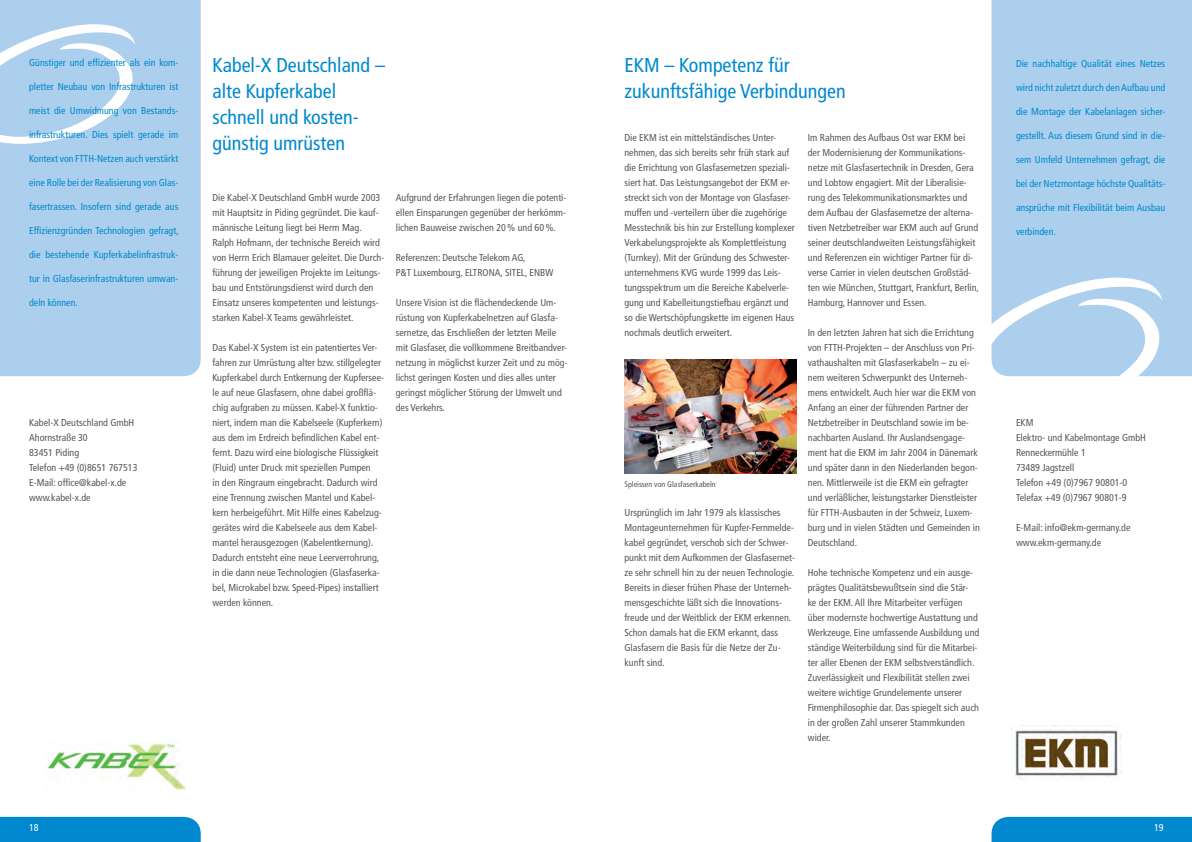
<style>
.page{position:relative;width:1192px;height:842px;background:#fff}
.page>*{position:absolute;margin:0;border:0;box-sizing:border-box;transform-origin:0 0}
.t1{font:condensed 20px/26px "Frutiger LT Std";color:#0089cf}
.t2{font:condensed 10px/15px "Frutiger LT Std";color:#57585a}
.t3{font:condensed 10px "Frutiger LT Std";color:#0089cf}
.t4{font:condensed 10px "Frutiger LT Std";color:#fff}
.t5{font:condensed 8px "Frutiger LT Std";color:#57585a}
</style>
<div class="page">
<div style="left:0;top:0;width:201px;height:376px;background:#accfed"></div>
<div style="left:991px;top:0;width:201px;height:376px;background:#accfed"></div>
<svg style="left:0;top:24px;width:135px;height:120px"></svg>
<svg style="left:991px;top:277px;width:171px;height:100px"></svg>
<img style="left:46px;top:741px;width:140px;height:49px">
<img style="left:1015px;top:725px;width:106px;height:55px">
<img style="left:624px;top:359px;width:172px;height:114px">
<div style="left:0;top:816px;width:201px;height:26px;background:#0089cf"></div>
<div style="left:991px;top:816px;width:201px;height:26px;background:#0089cf"></div>
<p class="t3" style="left:29px;top:57px;width:151px">Günstiger und effizienter als ein kom-</p>
<p class="t3" style="left:29px;top:81px;width:151px">pletter Neubau von Infrastrukturen ist</p>
<p class="t3" style="left:29px;top:105px;width:151px">meist die Umwidmung von Bestands-</p>
<p class="t3" style="left:29px;top:129px;width:151px">infrastrukturen. Dies spielt gerade im</p>
<p class="t3" style="left:29px;top:153px;width:151px">Kontext von FTTH-Netzen auch verstärkt</p>
<p class="t3" style="left:29px;top:177px;width:151px">eine Rolle bei der Realisierung von Glas-</p>
<p class="t3" style="left:29px;top:201px;width:151px">fasertrassen. Insofern sind gerade aus</p>
<p class="t3" style="left:29px;top:225px;width:151px">Effizienzgründen Technologien gefragt,</p>
<p class="t3" style="left:29px;top:249px;width:151px">die bestehende Kupferkabelinfrastruk-</p>
<p class="t3" style="left:29px;top:273px;width:151px">tur in Glasfaserinfrastrukturen umwan-</p>
<p class="t3" style="left:29px;top:297px;width:50px">deln können.</p>
<p class="t2" style="left:29px;top:415px;width:110px">Kabel-X Deutschland GmbH<br>Ahornstraße 30<br>83451 Piding<br>Telefon +49 (0)8651 767513<br>E-Mail: office@kabel-x.de www.kabel-x.de</p>
<h1 class="t1" style="left:624px;top:52px;width:223px">EKM – Kompetenz für zukunftsfähige Verbindungen</h1>
<p class="t2" style="left:808px;top:130px;width:173px">Im Rahmen des Aufbaus Ost war EKM bei der Modernisierung der Kommunikations&shy;netze mit Glasfasertechnik in Dresden, Gera und Lobtow engagiert. Mit der Liberalisie&shy;rung des Telekommunikationsmarktes und dem Aufbau der Glasfasernetze der alterna&shy;tiven Netzbetreiber war EKM auch auf Grund seiner deutschlandweiten Leistungsfähigkeit und Referenzen ein wichtiger Partner für di&shy;verse Carrier in vielen deutschen Großstäd&shy;ten wie München, Stuttgart, Frankfurt, Berlin, Hamburg, Hannover und Essen.</p>
<p class="t2" style="left:808px;top:325px;width:173px">In den letzten Jahren hat sich die Errichtung von FTTH-Projekten – der Anschluss von Pri&shy;vathaushalten mit Glasfaserkabeln – zu ei&shy;nem weiteren Schwerpunkt des Unterneh&shy;mens entwickelt. Auch hier war die EKM von Anfang an einer der führenden Partner der Netzbetreiber in Deutschland sowie im be&shy;nachbarten Ausland. Ihr Auslandsengage&shy;ment hat die EKM im Jahr 2004 in Dänemark und später dann in den Niederlanden begon&shy;nen. Mittlerweile ist die EKM ein gefragter und verläßlicher, leistungstarker Dienstleister für FTTH-Ausbauten in der Schweiz, Luxem&shy;burg und in vielen Städten und Gemeinden in Deutschland.</p>
<p class="t2" style="left:808px;top:565px;width:173px">Hohe technische Kompetenz und ein ausge&shy;prägtes Qualitätsbewußtsein sind die Stär&shy;ke der EKM. All Ihre Mitarbeiter verfügen über modernste hochwertige Austattung und Werkzeuge. Eine umfassende Ausbildung und ständige Weiterbildung sind für die Mitarbei&shy;ter aller Ebenen der EKM selbstverständlich.<br>Zuverlässigkeit und Flexibilität stellen zwei weitere wichtige Grundelemente unserer Firmenphilosophie dar. Das spiegelt sich auch in der großen Zahl unserer Stammkunden wider.</p>
<h1 class="t1" style="left:212px;top:52px;width:174px">Kabel-X Deutschland – alte Kupferkabel schnell und kosten&shy;günstig umrüsten</h1>
<p class="t3" style="left:1016px;top:58px;width:151px">Die nachhaltige Qualität eines Netzes</p>
<p class="t3" style="left:1016px;top:82px;width:151px">wird nicht zuletzt durch den Aufbau und</p>
<p class="t3" style="left:1016px;top:106px;width:151px">die Montage der Kabelanlagen sicher-</p>
<p class="t3" style="left:1016px;top:130px;width:151px">gestellt. Aus diesem Grund sind in die-</p>
<p class="t3" style="left:1016px;top:154px;width:151px">sem Umfeld Unternehmen gefragt, die</p>
<p class="t3" style="left:1016px;top:178px;width:151px">bei der Netzmontage höchste Qualitäts-</p>
<p class="t3" style="left:1016px;top:202px;width:151px">ansprüche mit Flexibilität beim Ausbau</p>
<p class="t3" style="left:1016px;top:226px;width:41px">verbinden.</p>
<p class="t2" style="left:624px;top:130px;width:172px">Die EKM ist ein mittelständisches Unter&shy;nehmen, das sich bereits sehr früh stark auf die Errichtung von Glasfasernetzen speziali&shy;siert hat. Das Leistungsangebot der EKM er&shy;streckt sich von der Montage von Glasfaser&shy;muffen und -verteilern über die zugehörige Messtechnik bis hin zur Erstellung komplexer Verkabelungsprojekte als Komplettleistung (Turnkey). Mit der Gründung des Schwester&shy;unternehmens KVG wurde 1999 das Leis&shy;tungsspektrum um die Bereiche Kabelverle&shy;gung und Kabelleitungstiefbau ergänzt und so die Wertschöpfungskette im eigenen Haus nochmals deutlich erweitert.</p>
<p class="t2" style="left:396px;top:190px;width:172px;text-align:justify">Aufgrund der Erfahrungen liegen die potenti&shy;ellen Einsparungen gegenüber der herkömm&shy;lichen Bauweise zwischen 20% und 60%.</p>
<p class="t2" style="left:396px;top:250px;width:159px">Referenzen: Deutsche Telekom AG,<br>P&amp;T Luxembourg, ELTRONA, SITEL, ENBW</p>
<p class="t2" style="left:396px;top:295px;width:173px">Unsere Vision ist die flächendeckende Um&shy;rüstung von Kupferkabelnetzen auf Glasfa&shy;sernetze, das Erschließen der letzten Meile mit Glasfaser, die vollkommene Breitbandver&shy;netzung in möglichst kurzer Zeit und zu mög&shy;lichst geringen Kosten und dies alles unter geringst möglicher Störung der Umwelt und des Verkehrs.</p>
<p class="t2" style="left:212px;top:190px;width:173px">Die Kabel-X Deutschland GmbH wurde 2003 mit Hauptsitz in Piding gegründet. Die kauf&shy;männische Leitung liegt bei Herrn Mag.<br>Ralph Hofmann, der technische Bereich wird von Herrn Erich Blamauer geleitet. Die Durch&shy;führung der jeweiligen Projekte im Leitungs&shy;bau und Entstörungsdienst wird durch den Einsatz unseres kompetenten und leistungs&shy;starken Kabel-X Teams gewährleistet.</p>
<p class="t2" style="left:212px;top:340px;width:173px">Das Kabel-X System ist ein patentiertes Ver&shy;fahren zur Umrüstung alter bzw. stillgelegter Kupferkabel durch Entkernung der Kupfersee&shy;le auf neue Glasfasern, ohne dabei großflä&shy;chig aufgraben zu müssen. Kabel-X funktio&shy;niert, indem man die Kabelseele (Kupferkern) aus dem im Erdreich befindlichen Kabel ent&shy;fernt. Dazu wird eine biologische Flüssigkeit (Fluid) unter Druck mit speziellen Pumpen<br>in den Ringraum eingebracht. Dadurch wird eine Trennung zwischen Mantel und Kabel&shy;kern herbeigeführt. Mit Hilfe eines Kabelzug&shy;gerätes wird die Kabelseele aus dem Kabel&shy;mantel herausgezogen (Kabelentkernung).<br>Dadurch entsteht eine neue Leerverrohrung, in die dann neue Technologien (Glasfaserka&shy;bel, Microkabel bzw. Speed-Pipes) installiert werden können.</p>
<p class="t2" style="left:1016px;top:415px;width:131px">EKM<br>Elektro- und Kabelmontage GmbH<br>Renneckermühle 1<br>73489 Jagstzell<br>Telefon +49 (0)7967 90801-0<br>Telefax +49 (0)7967 90801-9</p>
<p class="t2" style="left:1016px;top:520px;width:116px">E-Mail: info@ekm-germany.de www.ekm-germany.de</p>
<p class="t5" style="left:624px;top:479px;width:93px">Spleissen von Glasfaserkabeln</p>
<p class="t2" style="left:624px;top:505px;width:172px">Ursprünglich im Jahr 1979 als klassisches Montageunternehmen für Kupfer-Fernmelde&shy;kabel gegründet, verschob sich der Schwer&shy;punkt mit dem Aufkommen der Glasfasernet&shy;ze sehr schnell hin zu der neuen Technologie.<br>Bereits in dieser frühen Phase der Unterneh&shy;mensgeschichte läßt sich die Innovations&shy;freude und der Weitblick der EKM erkennen.<br>Schon damals hat die EKM erkannt, dass Glasfasern die Basis für die Netze der Zu&shy;kunft sind.</p>
<p class="t4" style="left:29px;top:822px;width:11px">18</p>
<p class="t4" style="left:1154px;top:822px;width:11px">19</p>
</div>
